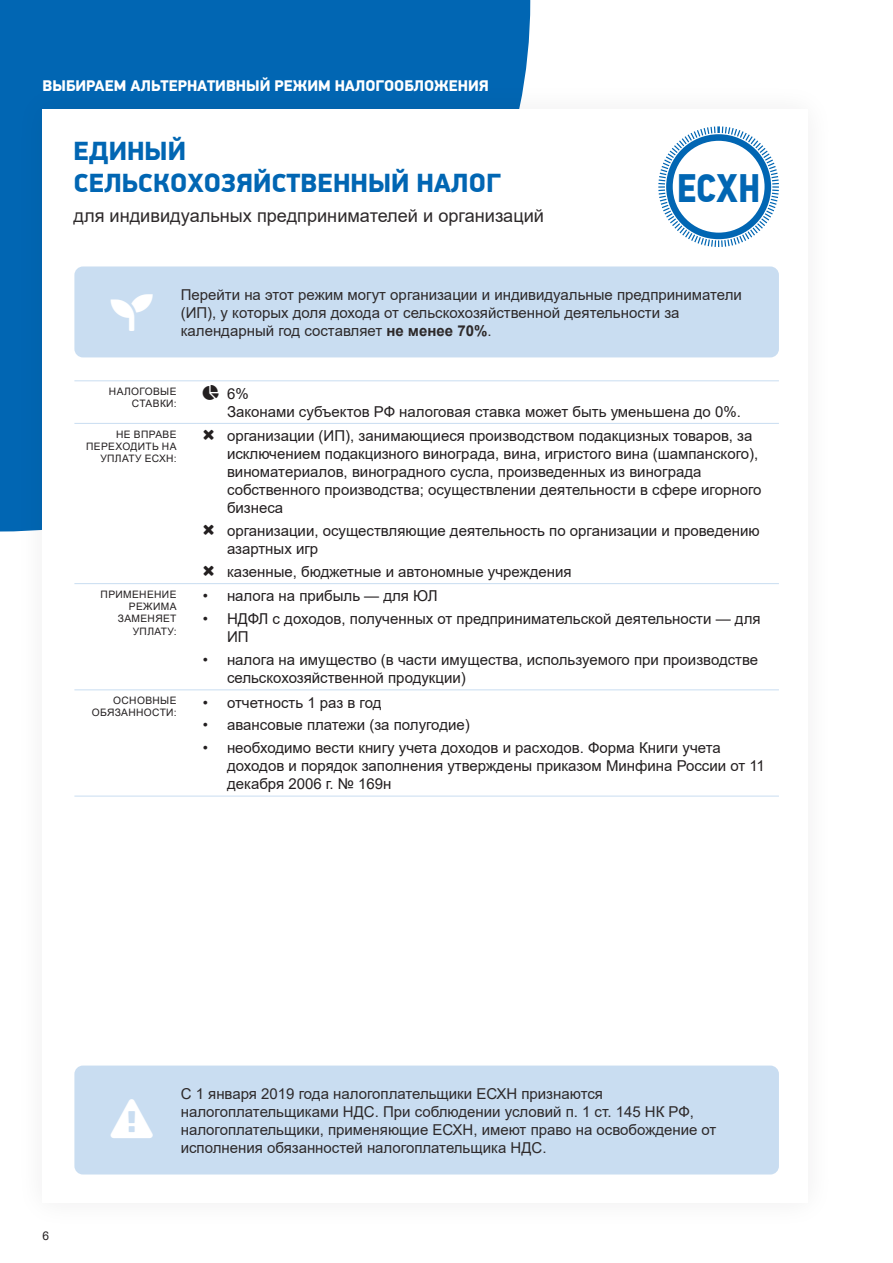
<style>
.page{position:relative;width:893px;height:1263px;background:#fff}
.page>*{position:absolute;margin:0;border:0;box-sizing:border-box;transform-origin:0 0}
.t1{font:700 39.6px "PF Din Text Cond Pro";color:#0166b3}
.t2{font:900 26.55px/31.8px "PF Din Display Pro";color:#0166b3}
.t3{font:18.15px "Arial";color:#2d292a}
.t4{font:900 15.6px "PF Din Display Pro";color:#fff}
.t5{font:15px/18px "Arial";color:#231f20}
.t6{font:15px/18px "Arial";color:#2d292a}
.t7{font:12px "Arial";color:#231f20}
.t8{font:10.2px/12.3px "Arial";letter-spacing:.035em;color:#231f20;text-align:right}
.s1{font-weight:700}
</style>
<div class="page">
<div style="left:0;top:0;width:530px;height:531px;background:#0166b3"></div>
<div style="left:15px;top:82px;width:821px;height:1149px;background:#231f20;opacity:.08"></div>
<div style="left:43px;top:109px;width:765px;height:1094px;background:#fff"></div>
<div style="left:74px;top:266px;width:705px;height:91px;background:#c9ddf1;border-radius:9px"></div>
<svg style="left:658px;top:126px;width:121px;height:121px"></svg>
<hr style="left:74px;top:380px;width:122px;height:1px;background:#c9ddf1">
<hr style="left:196px;top:380px;width:583px;height:1px;background:#c9ddf1">
<hr style="left:74px;top:423px;width:122px;height:1px;background:#c9ddf1">
<hr style="left:196px;top:423px;width:583px;height:1px;background:#c9ddf1">
<hr style="left:74px;top:583px;width:122px;height:1px;background:#c9ddf1">
<hr style="left:196px;top:583px;width:583px;height:1px;background:#c9ddf1">
<hr style="left:74px;top:689px;width:122px;height:1px;background:#c9ddf1">
<hr style="left:196px;top:689px;width:583px;height:1px;background:#c9ddf1">
<hr style="left:74px;top:796px;width:122px;height:1px;background:#c9ddf1">
<hr style="left:196px;top:796px;width:583px;height:1px;background:#c9ddf1">
<div style="left:74px;top:1065px;width:705px;height:109px;background:#c9ddf1;border-radius:9px"></div>
<p class="t4" style="left:43px;top:76px;width:448px">ВЫБИРАЕМ АЛЬТЕРНАТИВНЫЙ РЕЖИМ НАЛОГООБЛОЖЕНИЯ</p>
<p class="t2" style="left:74px;top:136px;width:428px">ЕДИНЫЙ<br>СЕЛЬСКОХОЗЯЙСТВЕННЫЙ НАЛОГ</p>
<p class="t3" style="left:74px;top:203px;width:472px">для индивидуальных предпринимателей и организаций</p>
<p class="t1" style="left:677px;top:164px;width:85px">ЕСХН</p>
<p class="t6" style="left:181px;top:286px;width:563px">Перейти на этот режим могут организации и индивидуальные предприниматели (ИП), у которых доля дохода от сельскохозяйственной деятельности за календарный год составляет <span class="s1">не менее 70%</span>.</p>
<p class="t8" style="left:109px;top:385px;width:69px">НАЛОГОВЫЕ<br>СТАВКИ:</p>
<p class="t5" style="left:227px;top:384px;width:515px">6%<br>Законами субъектов РФ налоговая ставка может быть уменьшена до 0%.</p>
<p class="t8" style="left:86px;top:428px;width:92px">НЕ ВПРАВЕ<br>ПЕРЕХОДИТЬ НА<br>УПЛАТУ ЕСХН:</p>
<p class="t5" style="left:227px;top:427px;width:536px">организации (ИП), занимающиеся производством подакцизных товаров, за исключением подакцизного винограда, вина, игристого вина (шампанского), виноматериалов, виноградного сусла, произведенных из винограда собственного производства; осуществлении деятельности в сфере игорного бизнеса</p>
<p class="t5" style="left:227px;top:522px;width:534px">организации, осуществляющие деятельность по организации и проведению азартных игр</p>
<p class="t5" style="left:227px;top:562px;width:346px">казенные, бюджетные и автономные учреждения</p>
<p class="t8" style="left:101px;top:588px;width:78px">ПРИМЕНЕНИЕ<br>РЕЖИМА<br>ЗАМЕНЯЕТ<br>УПЛАТУ:</p>
<p class="t5" style="left:203px;top:587px;width:236px">• налога на прибыль — для ЮЛ</p>
<p class="t5" style="left:227px;top:610px;width:535px;text-indent:-24px">• НДФЛ с доходов, полученных от предпринимательской деятельности — для<br>ИП</p>
<p class="t5" style="left:227px;top:651px;width:533px;text-indent:-24px">• налога на имущество (в части имущества, используемого при производстве сельскохозяйственной продукции)</p>
<p class="t8" style="left:92px;top:694px;width:86px">ОСНОВНЫЕ<br>ОБЯЗАННОСТИ:</p>
<p class="t5" style="left:203px;top:693px;width:180px">• отчетность 1 раз в год</p>
<p class="t5" style="left:203px;top:716px;width:268px">• авансовые платежи (за полугодие)</p>
<p class="t5" style="left:227px;top:739px;width:539px;text-indent:-24px">• необходимо вести книгу учета доходов и расходов. Форма Книги учета доходов и порядок заполнения утверждены приказом Минфина России от 11 декабря 2006 г. № 169н</p>
<p class="t7" style="left:43px;top:1227px;width:8px">6</p>
<p class="t6" style="left:181px;top:1085px;width:537px">С 1 января 2019 года налогоплательщики ЕСХН признаются налогоплательщиками НДС. При соблюдении условий п. 1 ст. 145 НК РФ, налогоплательщики, применяющие ЕСХН, имеют право на освобождение от исполнения обязанностей налогоплательщика НДС.</p>
</div>
